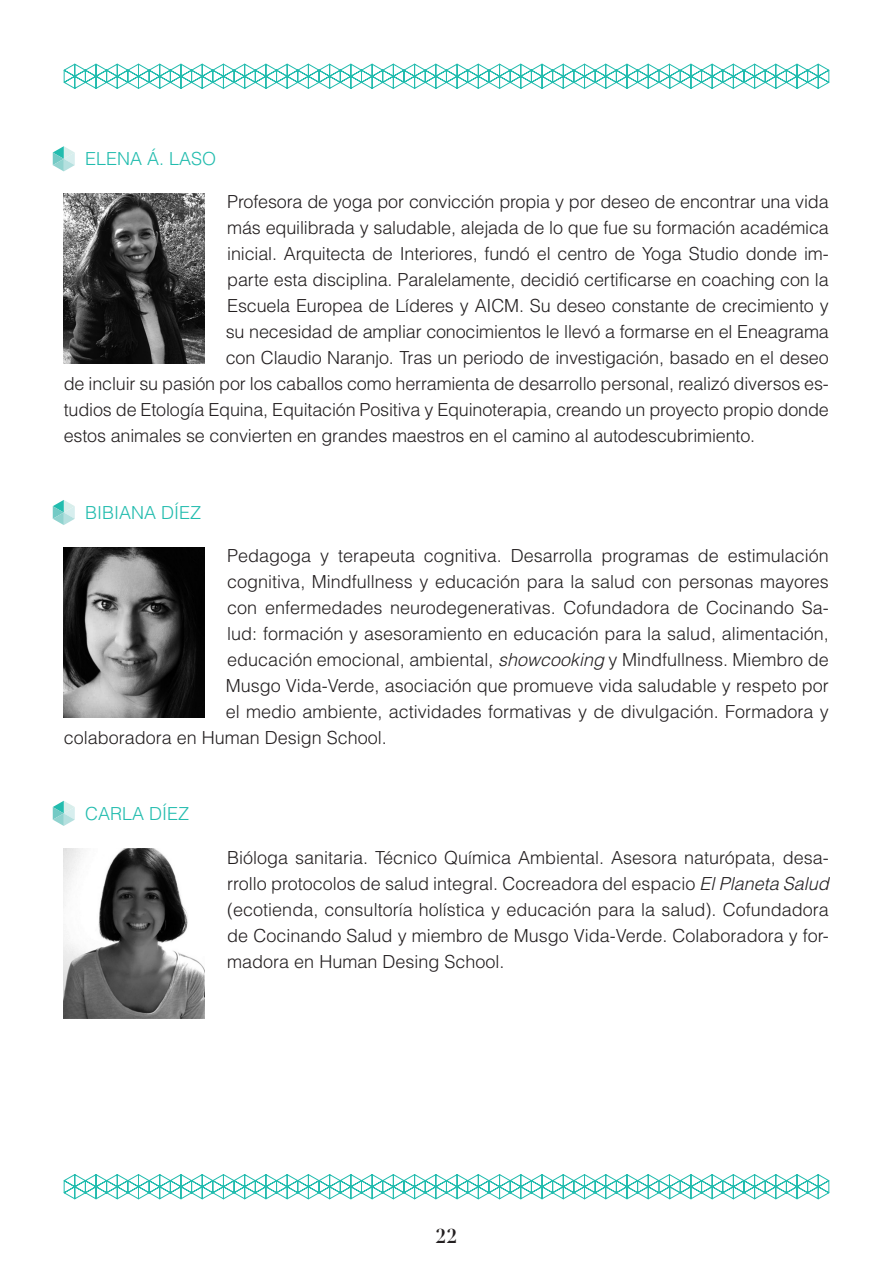
<style>
.page{position:relative;width:893px;height:1263px;background:#fff}
.page>*{position:absolute;margin:0;border:0;box-sizing:border-box;transform-origin:0 0}
.t1{font:700 19.5px "Didot";color:#231f20}
.t2{font:300 18px/26px "Helvetica LT Std";letter-spacing:-.01em;color:#231f20;text-align:justify}
.t3{font:300 18px "Helvetica LT Std";color:#22bcae}
.s1{font-style:italic}
</style>
<div class="page">
<svg style="left:63px;top:1174px;width:767px;height:26px"></svg>
<svg style="left:63px;top:63px;width:767px;height:26px"></svg>
<svg style="left:53px;top:801px;width:22px;height:25px"></svg>
<svg style="left:53px;top:146px;width:22px;height:25px"></svg>
<svg style="left:53px;top:500px;width:22px;height:25px"></svg>
<img style="left:64px;top:194px;width:140px;height:170px">
<img style="left:64px;top:547px;width:140px;height:171px">
<img style="left:64px;top:848px;width:140px;height:170px">
<p class="t3" style="left:85px;top:148px;width:133px">ELENA Á. LASO</p>
<p class="t2" style="left:227px;top:189px;width:603px">Profesora de yoga por convicción propia y por deseo de encontrar una vida</p>
<p class="t2" style="left:227px;top:215px;width:603px">más equilibrada y saludable, alejada de lo que fue su formación académica</p>
<p class="t2" style="left:227px;top:241px;width:603px">inicial. Arquitecta de Interiores, fundó el centro de Yoga Studio donde im-</p>
<p class="t2" style="left:227px;top:267px;width:603px">parte esta disciplina. Paralelamente, decidió certificarse en coaching con la</p>
<p class="t2" style="left:227px;top:293px;width:603px">Escuela Europea de Líderes y AICM. Su deseo constante de crecimiento y</p>
<p class="t2" style="left:226px;top:319px;width:604px">su necesidad de ampliar conocimientos le llevó a formarse en el Eneagrama</p>
<p class="t2" style="left:226px;top:344px;width:604px">con Claudio Naranjo. Tras un periodo de investigación, basado en el deseo</p>
<p class="t2" style="left:64px;top:370px;width:767px">de incluir su pasión por los caballos como herramienta de desarrollo personal, realizó diversos es-</p>
<p class="t2" style="left:64px;top:396px;width:766px">tudios de Etología Equina, Equitación Positiva y Equinoterapia, creando un proyecto propio donde</p>
<p class="t2" style="left:64px;top:422px;width:693px">estos animales se convierten en grandes maestros en el camino al autodescubrimiento.</p>
<p class="t3" style="left:85px;top:501px;width:118px">BIBIANA DÍEZ</p>
<p class="t2" style="left:227px;top:542px;width:603px">Pedagoga y terapeuta cognitiva. Desarrolla programas de estimulación</p>
<p class="t2" style="left:227px;top:568px;width:603px">cognitiva, Mindfullness y educación para la salud con personas mayores</p>
<p class="t2" style="left:227px;top:594px;width:603px">con enfermedades neurodegenerativas. Cofundadora de Cocinando Sa-</p>
<p class="t2" style="left:227px;top:620px;width:603px">lud: formación y asesoramiento en educación para la salud, alimentación,</p>
<p class="t2" style="left:227px;top:646px;width:603px">educación emocional, ambiental, <span class="s1">showcooking</span> y Mindfullness. Miembro de</p>
<p class="t2" style="left:226px;top:672px;width:605px">Musgo Vida-Verde, asociación que promueve vida saludable y respeto por</p>
<p class="t2" style="left:226px;top:698px;width:604px">el medio ambiente, actividades formativas y de divulgación. Formadora y</p>
<p class="t2" style="left:64px;top:724px;width:325px">colaboradora en Human Design School.</p>
<p class="t3" style="left:85px;top:802px;width:106px">CARLA DÍEZ</p>
<p class="t2" style="left:227px;top:844px;width:603px">Bióloga sanitaria. Técnico Química Ambiental. Asesora naturópata, desa&shy;rrollo protocolos de salud integral. Cocreadora del espacio <span class="s1">El Planeta Salud </span>(ecotienda, consultoría holística y educación para la salud). Cofundadora de Cocinando Salud y miembro de Musgo Vida-Verde. Colaboradora y for&shy;madora en Human Desing School.</p>
<p class="t1" style="left:436px;top:1223px;width:23px">22</p>
</div>
